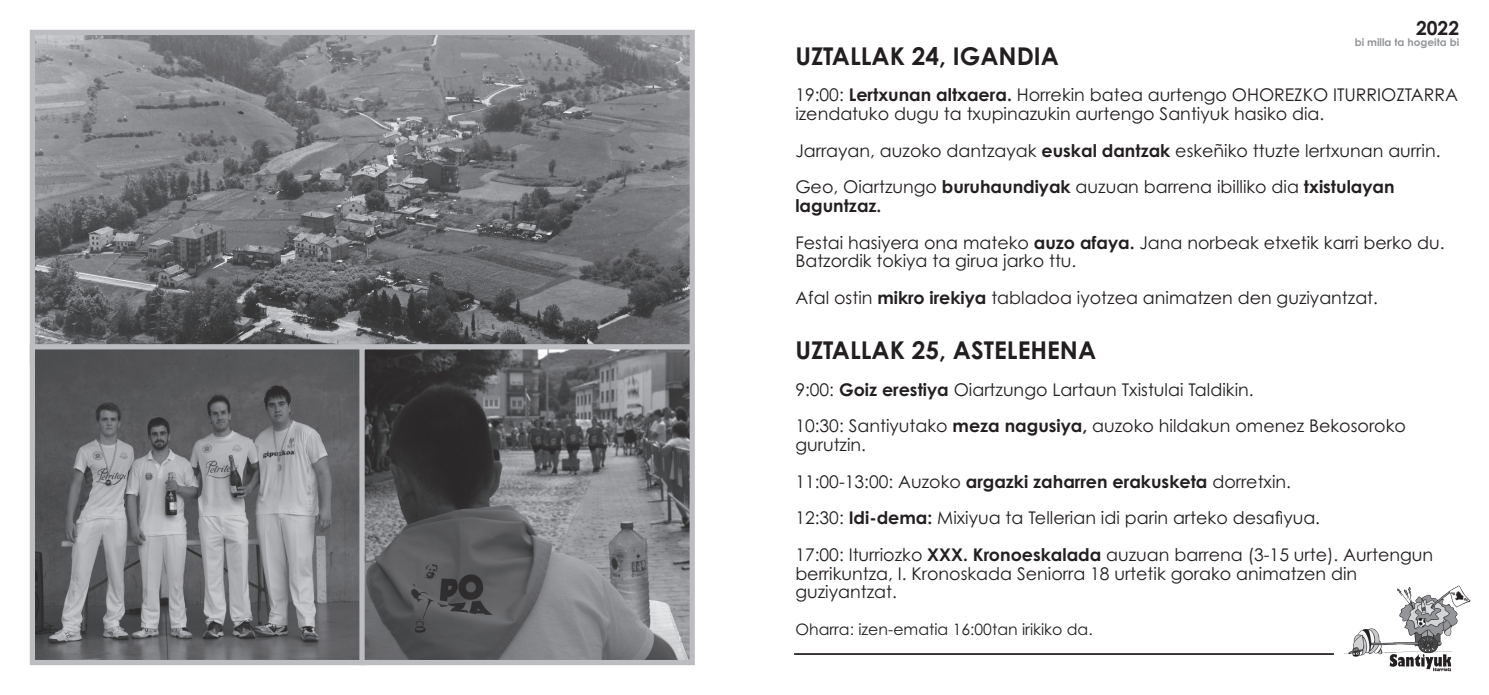
<style>
.page{position:relative;width:1489px;height:695px;background:#fff}
.page>*{position:absolute;margin:0;border:0;box-sizing:border-box;transform-origin:0 0}
.t1{font:700 24.5px "Century Gothic Pro";color:#231f20}
.t2{font:700 19.25px "Century Gothic Pro";color:#231f20}
.t3{font:17.5px/18.4px "Century Gothic Pro";color:#231f20}
.t4{font:15.75px "Century Gothic Pro";color:#231f20}
.t5{font:700 10.5px "Century Gothic Pro";color:#939598}
.s1{font-weight:700}
</style>
<div class="page">
<img style="left:1344px;top:585px;width:127px;height:87px">
<hr style="left:794px;top:653px;width:539px;height:1px;background:#231f20">
<img style="left:36px;top:36px;width:652px;height:308px">
<div style="left:30px;top:30px;width:664px;height:334px;border:5px solid #bcbdc0"></div>
<img style="left:36px;top:350px;width:323px;height:309px">
<div style="left:30px;top:344px;width:335px;height:321px;border:5px solid #bcbdc0"></div>
<svg style="left:365px;top:350px;width:323px;height:309px;background:#666668"></svg>
<div style="left:359px;top:344px;width:335px;height:321px;border:5px solid #bcbdc0"></div>
<p class="t2" style="left:1415px;top:16px;width:45px">2022</p>
<p class="t5" style="left:1354px;top:36px;width:106px">bi milla ta hogeita bi</p>
<p class="t1" style="left:795px;top:41px;width:265px">UZTALLAK 24, IGANDIA</p>
<p class="t3" style="left:795px;top:86px;width:664px">19:00: <span class="s1">Lertxunan altxaera.</span> Horrekin batea aurtengo OHOREZKO ITURRIOZTARRA izendatuko dugu ta txupinazukin aurtengo Santiyuk hasiko dia.</p>
<p class="t3" style="left:795px;top:141px;width:646px">Jarrayan, auzoko dantzayak <span class="s1">euskal dantzak</span> eskeñiko ttuzte lertxunan aurrin.</p>
<p class="t3" style="left:795px;top:178px;width:600px">Geo, Oiartzungo <span class="s1">buruhaundiyak</span> auzuan barrena ibilliko dia <span class="s1">txistulayan laguntzaz.</span></p>
<p class="t3" style="left:795px;top:233px;width:651px">Festai hasiyera ona mateko <span class="s1">auzo afaya.</span> Jana norbeak etxetik karri berko du.<br>Batzordik tokiya ta girua jarko ttu.</p>
<p class="t3" style="left:795px;top:288px;width:584px">Afal ostin <span class="s1">mikro irekiya</span> tabladoa iyotzea animatzen den guziyantzat.</p>
<p class="t1" style="left:795px;top:335px;width:302px">UZTALLAK 25, ASTELEHENA</p>
<p class="t3" style="left:795px;top:380px;width:460px">9:00: <span class="s1">Goiz erestiya</span> Oiartzungo Lartaun Txistulai Taldikin.</p>
<p class="t3" style="left:795px;top:416px;width:612px">10:30: Santiyutako <span class="s1">meza nagusiya,</span> auzoko hildakun omenez Bekosoroko gurutzin.</p>
<p class="t3" style="left:795px;top:472px;width:497px">11:00-13:00: Auzoko <span class="s1">argazki zaharren erakusketa</span> dorretxin.</p>
<p class="t3" style="left:795px;top:508px;width:526px">12:30: <span class="s1">Idi-dema:</span> Mixiyua ta Tellerian idi parin arteko desafiyua.</p>
<p class="t3" style="left:795px;top:545px;width:639px">17:00: Iturriozko <span class="s1">XXX. Kronoeskalada</span> auzuan barrena (3-15 urte). Aurtengun berrikuntza, I. Kronoskada Seniorra 18 urtetik gorako animatzen din guziyantzat.</p>
<p class="t4" style="left:795px;top:619px;width:299px">Oharra: izen-ematia 16:00tan irikiko da.</p>
</div>
